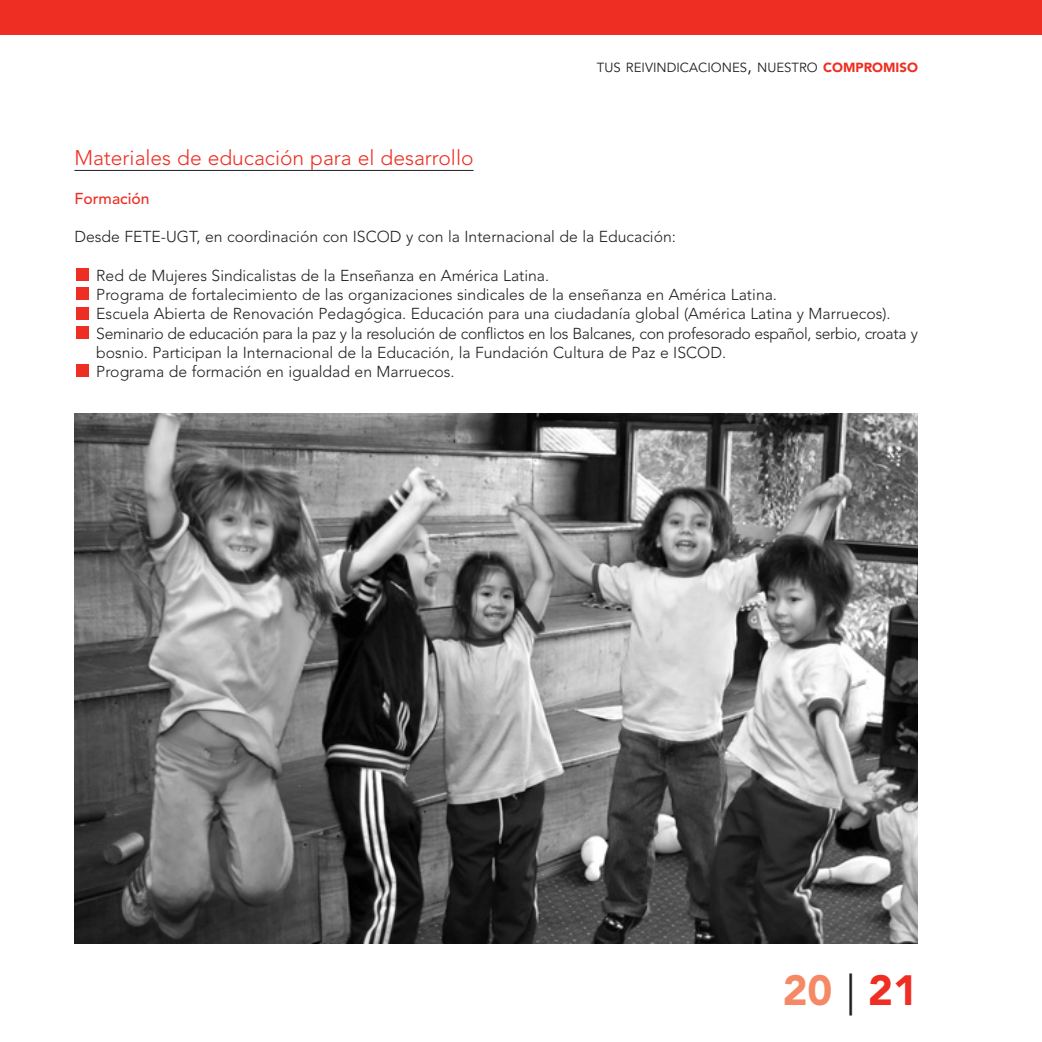
<style>
.page{position:relative;width:1042px;height:1042px;background:#fff}
.page>*{position:absolute;margin:0;border:0;box-sizing:border-box;transform-origin:0 0}
.t1{font:900 42px "Avenir LT Std";color:#f58966}
.t2{font:300 21px "Avenir LT Std";color:#ee2e22}
.t3{font:300 15.75px/19.2px "Avenir LT Std";color:#231f20}
.t4{font:500 15.75px "Avenir LT Std";color:#ee2e22}
.t5{font:13.12px "Avenir LT Std";color:#231f20}
.s1{font-size:17.5px}
.s2{font-weight:900;color:#ee2e22}
.s3{font-weight:400;color:#231f20}
.s4{color:#ee2e22}
</style>
<div class="page">
<hr style="left:74px;top:170px;width:399px;height:1px;background:#231f20">
<div style="left:76px;top:365px;width:13px;height:12px;background:#ee2e22"></div>
<div style="left:76px;top:326px;width:13px;height:12px;background:#ee2e22"></div>
<div style="left:76px;top:307px;width:13px;height:12px;background:#ee2e22"></div>
<div style="left:76px;top:288px;width:13px;height:12px;background:#ee2e22"></div>
<div style="left:76px;top:268px;width:13px;height:13px;background:#ee2e22"></div>
<div style="left:0;top:0;width:1042px;height:35px;background:#ee2e22"></div>
<img style="left:74px;top:413px;width:844px;height:530px">
<p class="t5" style="left:597px;top:62px;width:323px">TUS REIVINDICACIONES<span class="s1">,</span> NUESTRO <span class="s2">COMPROMISO</span></p>
<h2 class="t2" style="left:74px;top:149px;width:400px">Materiales de educación para el desarrollo</h2>
<p class="t4" style="left:74px;top:191px;width:77px">Formación</p>
<p class="t3" style="left:74px;top:228px;width:603px">Desde FETE-UGT, en coordinación con ISCOD y con la Internacional de la Educación:</p>
<p class="t3" style="left:96px;top:267px;width:823px">Red de Mujeres Sindicalistas de la Enseñanza en América Latina.<br>Programa de fortalecimiento de las organizaciones sindicales de la enseñanza en América Latina.<br>Escuela Abierta de Renovación Pedagógica. Educación para una ciudadanía global (América Latina y Marruecos).<br>Seminario de educación para la paz y la resolución de conflictos en los Balcanes, con profesorado español, serbio, croata y bosnio. Participan la Internacional de la Educación, la Fundación Cultura de Paz e ISCOD.<br>Programa de formación en igualdad en Marruecos.</p>
<h1 class="t1" style="left:782px;top:972px;width:137px">20 <span class="s3">|</span> <span class="s4">21</span></h1>
</div>
